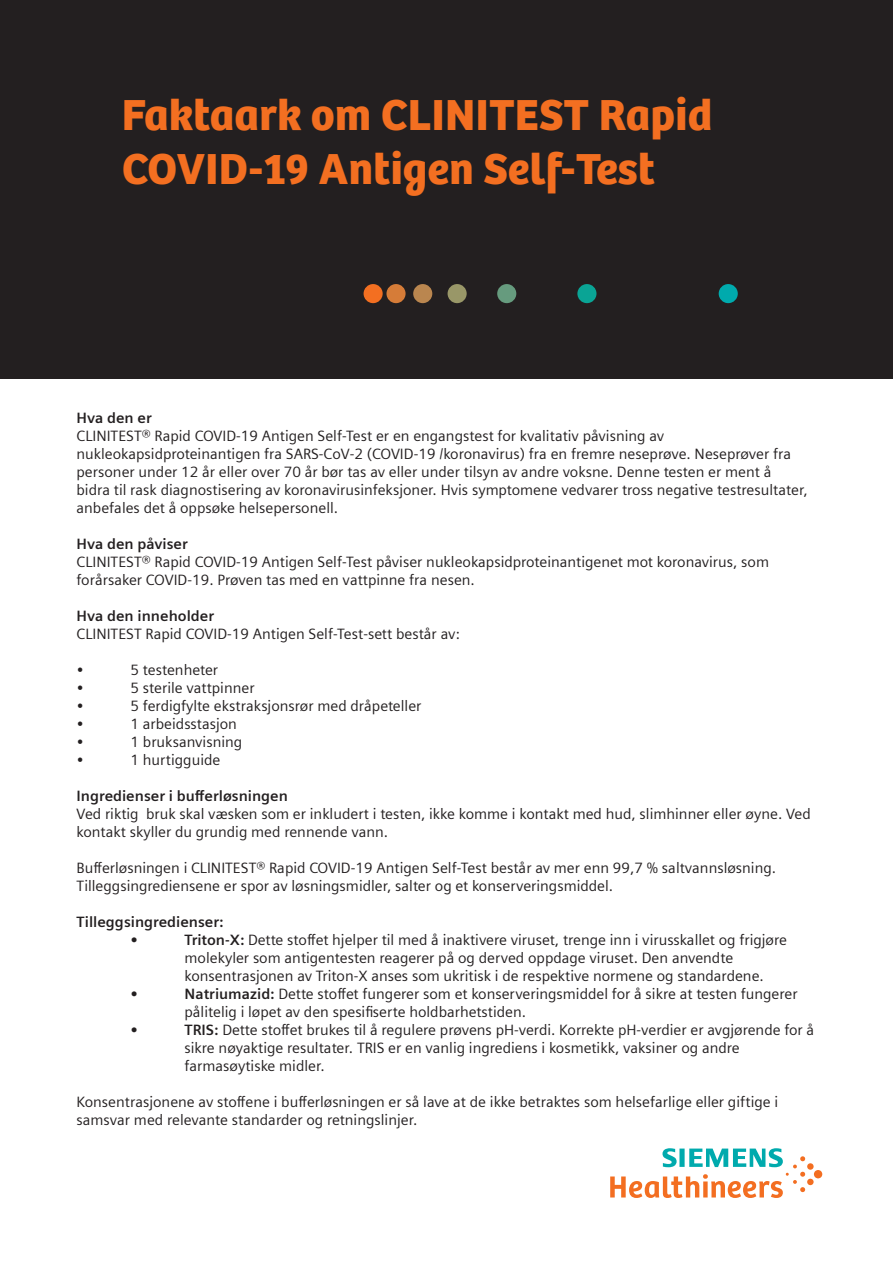
<style>
.page{position:relative;width:893px;height:1263px;background:#fff}
.page>*{position:absolute;margin:0;border:0;box-sizing:border-box;transform-origin:0 0}
.t1{font:45px/54px "SH Bree Headline Regular";color:#f36f21}
.t2{font:15px/18px "Siemens Sans";color:#231f20}
.t3{font:700 15px "Siemens Sans";color:#231f20}
.s1{font-weight:700}
</style>
<div class="page">
<div style="left:0;top:0;width:893px;height:378px;background:#231f20"></div>
<div style="left:364px;top:285px;width:19px;height:18px;background:#f36f21;border-radius:50%"></div>
<div style="left:386px;top:285px;width:20px;height:18px;background:#d67c38;border-radius:50%"></div>
<div style="left:413px;top:285px;width:19px;height:18px;background:#ba864f;border-radius:50%"></div>
<div style="left:448px;top:285px;width:19px;height:18px;background:#999768;border-radius:50%"></div>
<div style="left:497px;top:285px;width:19px;height:18px;background:#669b7e;border-radius:50%"></div>
<div style="left:577px;top:285px;width:19px;height:18px;background:#0aa495;border-radius:50%"></div>
<div style="left:719px;top:285px;width:19px;height:18px;background:#00aaad;border-radius:50%"></div>
<svg style="left:610px;top:1148px;width:212px;height:50px"></svg>
<p class="t1" style="left:122px;top:87px;width:592px">Faktaark om CLINITEST Rapid<br>COVID-19 Antigen Self-Test</p>
<p class="t3" style="left:77px;top:406px;width:77px">Hva den er</p>
<p class="t2" style="left:77px;top:425px;width:733px">CLINITEST® Rapid COVID-19 Antigen Self-Test er en engangstest for kvalitativ påvisning av nukleokapsidproteinantigen fra SARS-CoV-2 (COVID-19 /koronavirus) fra en fremre neseprøve. Neseprøver fra personer under 12 år eller over 70 år bør tas av eller under tilsyn av andre voksne. Denne testen er ment å bidra til rask diagnostisering av koronavirusinfeksjoner. Hvis symptomene vedvarer tross negative testresultater, anbefales det å oppsøke helsepersonell.</p>
<p class="t3" style="left:77px;top:532px;width:113px">Hva den påviser</p>
<p class="t2" style="left:77px;top:551px;width:694px">CLINITEST® Rapid COVID-19 Antigen Self-Test påviser nukleokapsidproteinantigenet mot koronavirus, som forårsaker COVID-19. Prøven tas med en vattpinne fra nesen.</p>
<p class="t3" style="left:77px;top:604px;width:139px">Hva den inneholder</p>
<p class="t2" style="left:77px;top:623px;width:385px">CLINITEST Rapid COVID-19 Antigen Self-Test-sett består av:</p>
<p class="t2" style="left:77px;top:659px;width:9px">•</p>
<p class="t2" style="left:131px;top:659px;width:89px">5 testenheter</p>
<p class="t2" style="left:77px;top:677px;width:9px">•</p>
<p class="t2" style="left:131px;top:677px;width:126px">5 sterile vattpinner</p>
<p class="t2" style="left:77px;top:695px;width:9px">•</p>
<p class="t2" style="left:131px;top:695px;width:292px">5 ferdigfylte ekstraksjonsrør med dråpeteller</p>
<p class="t2" style="left:77px;top:713px;width:9px">•</p>
<p class="t2" style="left:131px;top:713px;width:108px">1 arbeidsstasjon</p>
<p class="t2" style="left:77px;top:731px;width:9px">•</p>
<p class="t2" style="left:131px;top:731px;width:113px">1 bruksanvisning</p>
<p class="t2" style="left:77px;top:749px;width:9px">•</p>
<p class="t2" style="left:131px;top:749px;width:91px">1 hurtigguide</p>
<p class="t3" style="left:77px;top:784px;width:213px">Ingredienser i bufferløsningen</p>
<p class="t2" style="left:77px;top:803px;width:736px">Ved riktig bruk skal væsken som er inkludert i testen, ikke komme i kontakt med hud, slimhinner eller øyne. Ved kontakt skyller du grundig med rennende vann.</p>
<p class="t2" style="left:77px;top:857px;width:701px">Bufferløsningen i CLINITEST® Rapid COVID-19 Antigen Self-Test består av mer enn 99,7 % saltvannsløsning.<br>Tilleggsingrediensene er spor av løsningsmidler, salter og et konserveringsmiddel.</p>
<p class="t3" style="left:77px;top:910px;width:148px">Tilleggsingredienser:</p>
<p class="t3" style="left:131px;top:928px;width:9px">•</p>
<p class="t2" style="left:185px;top:929px;width:604px"><span class="s1">Triton-X:</span> Dette stoffet hjelper til med å inaktivere viruset, trenge inn i virusskallet og frigjøre molekyler som antigentesten reagerer på og derved oppdage viruset. Den anvendte konsentrasjonen av Triton-X anses som ukritisk i de respektive normene og standardene.</p>
<p class="t3" style="left:131px;top:982px;width:9px">•</p>
<p class="t2" style="left:185px;top:983px;width:615px"><span class="s1">Natriumazid:</span> Dette stoffet fungerer som et konserveringsmiddel for å sikre at testen fungerer pålitelig i løpet av den spesifiserte holdbarhetstiden.</p>
<p class="t3" style="left:131px;top:1018px;width:9px">•</p>
<p class="t2" style="left:185px;top:1019px;width:631px"><span class="s1">TRIS:</span> Dette stoffet brukes til å regulere prøvens pH-verdi. Korrekte pH-verdier er avgjørende for å sikre nøyaktige resultater. TRIS er en vanlig ingrediens i kosmetikk, vaksiner og andre farmasøytiske midler.</p>
<p class="t2" style="left:77px;top:1091px;width:703px">Konsentrasjonene av stoffene i bufferløsningen er så lave at de ikke betraktes som helsefarlige eller giftige i samsvar med relevante standarder og retningslinjer.</p>
</div>
